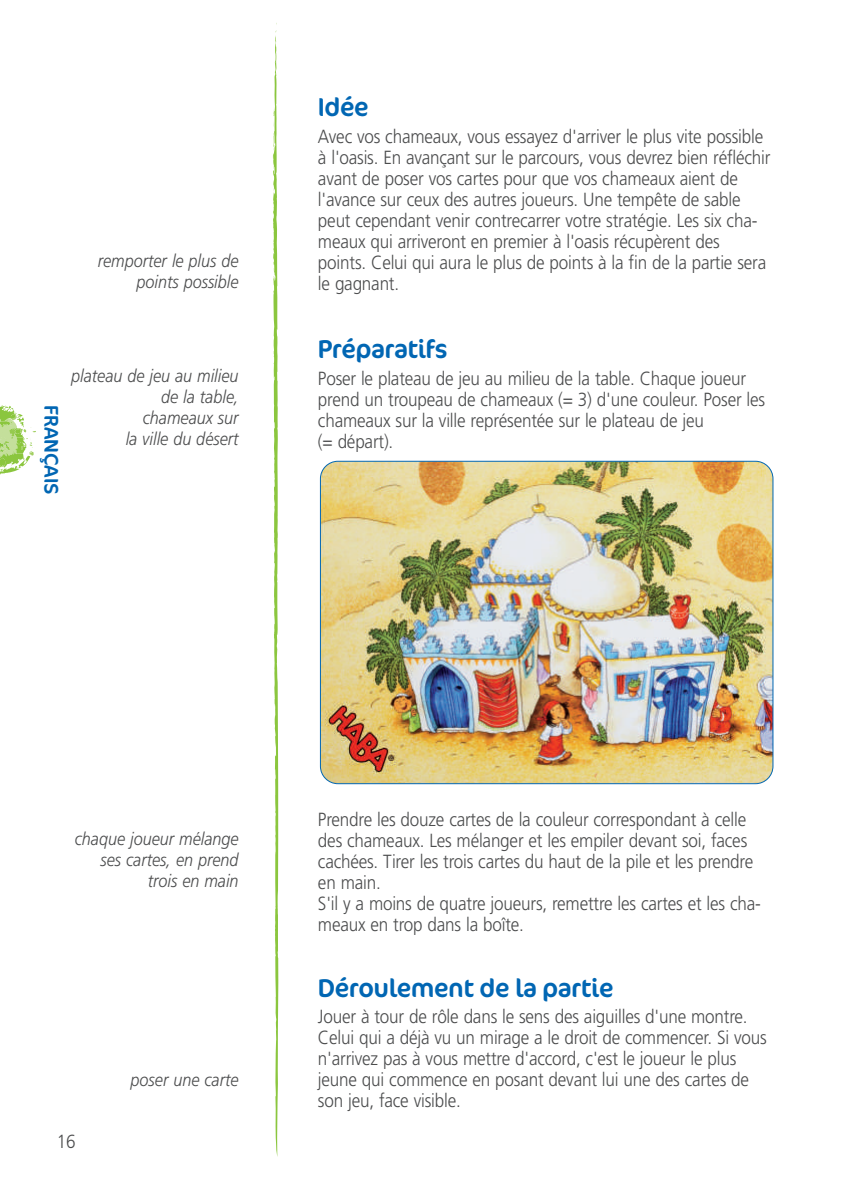
<style>
.page{position:relative;width:842px;height:1191px;background:#fff}
.page>*{position:absolute;margin:0;border:0;box-sizing:border-box;transform-origin:0 0}
.t1{font:26px "Cocon";letter-spacing:-.02em;color:#0166b3}
.t2{font:20px "Cocon";color:#0166b3}
.t3{font:300 19px/21px "Frutiger";letter-spacing:-.01em;color:#4b4c4d;scale:.9 1}
.t4{font:italic 300 18px/21px "Frutiger";color:#4b4c4d;text-align:right;scale:.9 1}
</style>
<div class="page">
<svg style="left:273px;top:23px;width:6px;height:1133px"></svg>
<svg style="left:0;top:405px;width:36px;height:69px"></svg>
<img style="left:320px;top:461px;width:453px;height:322px">
<div style="left:320px;top:461px;width:453px;height:323px;border:2px solid #0166b3;border-radius:18px"></div>
<p class="t4" style="left:98px;top:251px;width:158px">remporter le plus de points possible</p>
<p class="t2" style="left:63px;top:405px;width:91px;rotate:90deg">FRANÇAIS</p>
<p class="t4" style="left:71px;top:367px;width:188px">plateau de jeu au milieu de la table,<br>chameaux sur<br>la ville du désert</p>
<h1 class="t1" style="left:318px;top:93px;width:52px">Idée</h1>
<p class="t3" style="left:318px;top:127px;width:504px">Avec vos chameaux, vous essayez d'arriver le plus vite possible à l'oasis. En avançant sur le parcours, vous devrez bien réfléchir avant de poser vos cartes pour que vos chameaux aient de l'avance sur ceux des autres joueurs. Une tempête de sable peut cependant venir contrecarrer votre stratégie. Les six cha&shy;meaux qui arriveront en premier à l'oasis récupèrent des points. Celui qui aura le plus de points à la fin de la partie sera le gagnant.</p>
<h1 class="t1" style="left:318px;top:335px;width:131px">Préparatifs</h1>
<p class="t3" style="left:318px;top:369px;width:498px">Poser le plateau de jeu au milieu de la table. Chaque joueur prend un troupeau de chameaux (= 3) d'une couleur. Poser les chameaux sur la ville représentée sur le plateau de jeu<br>(= départ).</p>
<p class="t4" style="left:75px;top:829px;width:184px">chaque joueur mélange ses cartes, en prend trois en main</p>
<p class="t3" style="left:57px;top:1132px;width:22px">16</p>
<p class="t4" style="left:131px;top:1070px;width:121px">poser une carte</p>
<p class="t3" style="left:318px;top:810px;width:494px">Prendre les douze cartes de la couleur correspondant à celle des chameaux. Les mélanger et les empiler devant soi, faces cachées. Tirer les trois cartes du haut de la pile et les prendre en main.<br>S'il y a moins de quatre joueurs, remettre les cartes et les cha&shy;meaux en trop dans la boîte.</p>
<h1 class="t1" style="left:318px;top:973px;width:297px">Déroulement de la partie</h1>
<p class="t3" style="left:318px;top:1007px;width:500px">Jouer à tour de rôle dans le sens des aiguilles d'une montre.<br>Celui qui a déjà vu un mirage a le droit de commencer. Si vous n'arrivez pas à vous mettre d'accord, c'est le joueur le plus jeune qui commence en posant devant lui une des cartes de son jeu, face visible.</p>
</div>
